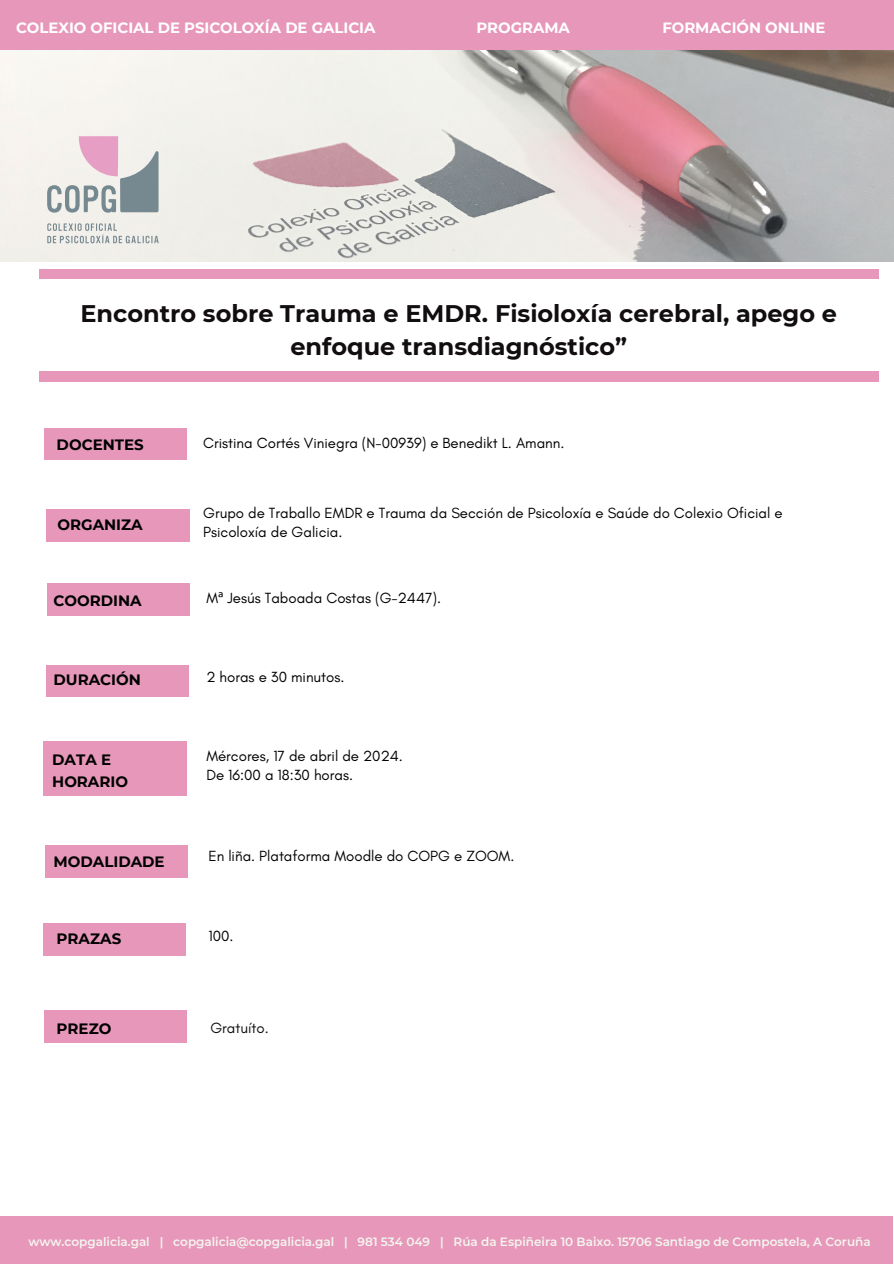
<style>
.page{position:relative;width:894px;height:1264px;background:#fff}
.page>*{position:absolute;margin:0;border:0;box-sizing:border-box;transform-origin:0 0}
.t1{font:700 24px/32.5px "Montserrat";color:#120e10;text-align:center}
.t2{font:15px/18.8px "Glacial Indifference";color:#000}
.t3{font:700 15px/21.9px "Montserrat";color:#000}
.t4{font:15px "Glacial Indifference";color:#120e10}
.t5{font:700 14.85px "Montserrat";color:#fff}
.t6{font:600 12px "Montserrat";color:#f4f5ef}
.s1{font-family:"Noto Sans"}
</style>
<div class="page">
<img style="left:0;top:50px;width:893px;height:212px">
<div style="left:39px;top:372px;width:839px;height:9px;background:#e798ba"></div>
<div style="left:39px;top:269px;width:839px;height:10px;background:#e798ba"></div>
<div style="left:0;top:0;width:893px;height:50px;background:#e798ba"></div>
<div style="left:46px;top:509px;width:143px;height:33px;background:#e798ba"></div>
<div style="left:47px;top:583px;width:142px;height:33px;background:#e798ba"></div>
<div style="left:44px;top:741px;width:143px;height:54px;background:#e798ba"></div>
<div style="left:46px;top:845px;width:142px;height:32px;background:#e798ba"></div>
<div style="left:44px;top:1010px;width:142px;height:33px;background:#e798ba"></div>
<div style="left:0;top:1216px;width:892px;height:47px;background:#e798ba"></div>
<div style="left:46px;top:665px;width:143px;height:31px;background:#e798ba"></div>
<div style="left:44px;top:922px;width:142px;height:33px;background:#e798ba"></div>
<div style="left:44px;top:429px;width:142px;height:31px;background:#e798ba"></div>
<svg style="left:47px;top:136px;width:111px;height:77px;background:#ccc6cb"></svg>
<svg style="left:47px;top:223px;width:111px;height:20px;background:#d5d8d5"></svg>
<p class="t5" style="left:16px;top:18px;width:361px">COLEXIO OFICIAL DE PSICOLOXÍA DE GALICIA</p>
<p class="t5" style="left:476px;top:18px;width:95px">PROGRAMA</p>
<p class="t5" style="left:662px;top:18px;width:165px">FORMACIÓN ONLINE</p>
<h2 class="t1" style="left:80px;top:297px;width:757px">Encontro sobre Trauma e EMDR. Fisioloxía cerebral, apego e enfoque transdiagnóstico”</h2>
<h2 class="t3" style="left:57px;top:434px;width:89px">DOCENTES</h2>
<h1 class="t2" style="left:203px;top:434px;width:362px">Cristina Cortés Viniegra (N-00939) e Benedikt L. Amann.</h1>
<h3 class="t3" style="left:57px;top:513px;width:87px">ORGANIZA</h3>
<h2 class="t2" style="left:203px;top:503px;width:580px">Grupo de Traballo EMDR e Trauma da Sección de Psicoloxía e Saúde do Colexio Oficial e<br>Psicoloxía de Galicia.</h2>
<h3 class="t3" style="left:53px;top:590px;width:90px">COORDINA</h3>
<h3 class="t2" style="left:206px;top:588px;width:236px">M<span class="s1">ª</span> Jesús Taboada Costas (G-2447).</h3>
<h3 class="t3" style="left:53px;top:669px;width:89px">DURACIÓN</h3>
<h2 class="t2" style="left:206px;top:667px;width:139px">2 horas e 30 minutos.</h2>
<p class="t3" style="left:52px;top:748px;width:77px">DATA E<br>HORARIO</p>
<h2 class="t2" style="left:206px;top:746px;width:198px">Mércores, 17 de abril de 2024.<br>De 16:00 a 18:30 horas.</h2>
<h3 class="t3" style="left:53px;top:850px;width:113px">MODALIDADE</h3>
<h3 class="t2" style="left:208px;top:846px;width:307px">En liña. Plataforma Moodle do COPG e ZOOM.</h3>
<h2 class="t3" style="left:57px;top:927px;width:66px">PRAZAS</h2>
<h2 class="t2" style="left:208px;top:926px;width:27px">100.</h2>
<h3 class="t3" style="left:57px;top:1017px;width:56px">PREZO</h3>
<h3 class="t4" style="left:210px;top:1018px;width:60px">Gratuíto.</h3>
<h2 class="t6" style="left:29px;top:1234px;width:843px">www.copgalicia.gal | copgalicia@copgalicia.gal | 981 534 049 | Rúa da Espiñeira 10 Baixo. 15706 Santiago de Compostela, A Coruña</h2>
</div>
